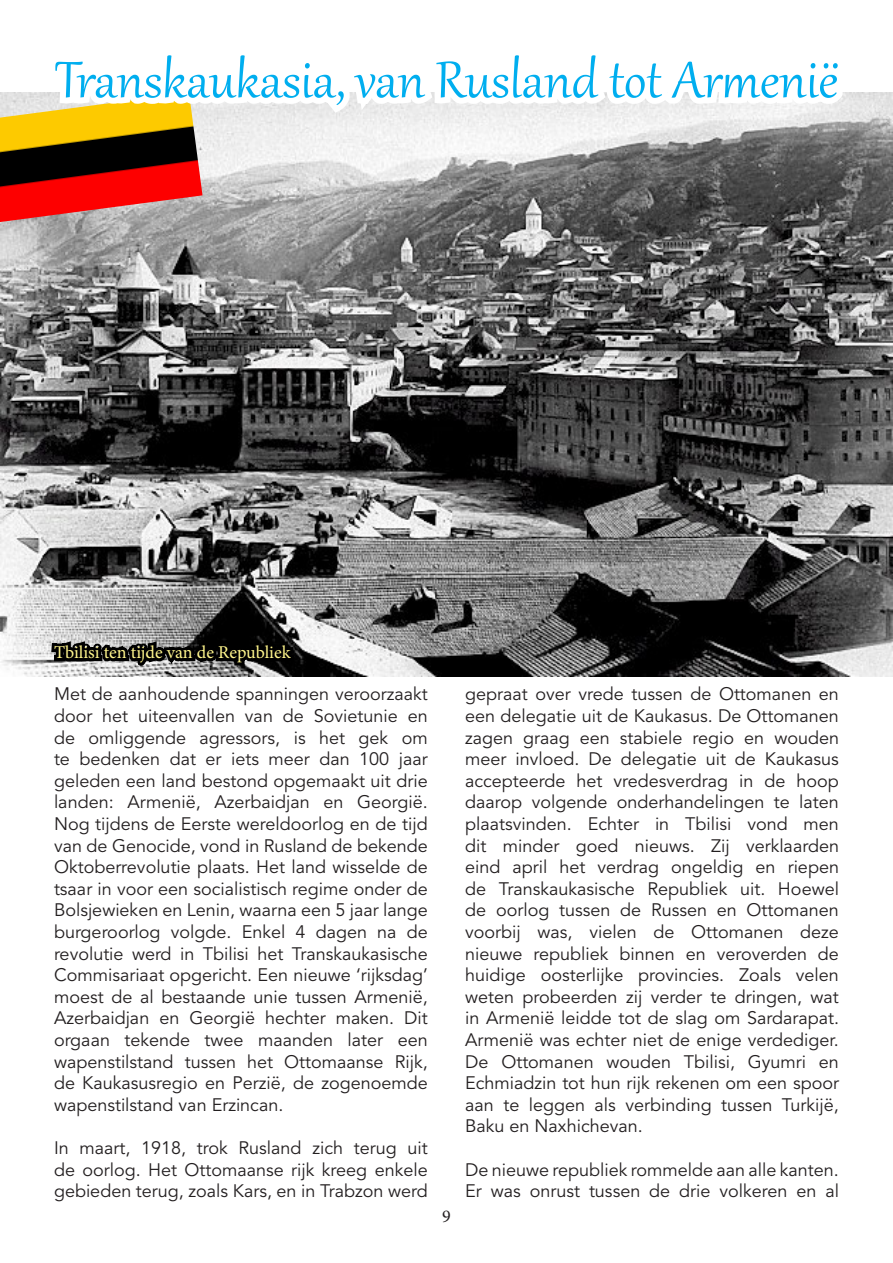
<style>
.page{position:relative;width:893px;height:1263px;background:#fff}
.page>*{position:absolute;margin:0;border:0;box-sizing:border-box;transform-origin:0 0}
.t1{font:63px "Gabriola";color:#00aeef}
.t2{font:18px/21.6px "Avenir LT Std";color:#231f20;text-align:justify}
.t3{font:18px "Minion Pro";color:#fff68d}
.t4{font:18px "Minion Pro";color:#231f20}
</style>
<div class="page">
<img style="left:0;top:93px;width:893px;height:583px">
<svg style="left:48px;top:615px;width:249px;height:57px"></svg>
<img style="left:0;top:93px;width:39px;height:129px">
<svg style="left:39px;top:92px;width:815px;height:166px"></svg>
<img style="left:0;top:661px;width:1px;height:601px">
<p class="t1" style="left:55px;top:38px;width:784px">Transkaukasia, van Rusland tot Armenië</p>
<p class="t3" style="left:54px;top:640px;width:238px">Tbilisi ten tijde van de Republiek</p>
<p class="t2" style="left:54px;top:684px;width:375px">Met de aanhoudende spanningen veroorzaakt door het uiteenvallen van de Sovietunie en de omliggende agressors, is het gek om te bedenken dat er iets meer dan 100 jaar geleden een land bestond opgemaakt uit drie landen: Armenië, Azerbaidjan en Georgië.<br>Nog tijdens de Eerste wereldoorlog en de tijd van de Genocide, vond in Rusland de bekende Oktoberrevolutie plaats. Het land wisselde de tsaar in voor een socialistisch regime onder de Bolsjewieken en Lenin, waarna een 5 jaar lange burgeroorlog volgde. Enkel 4 dagen na de revolutie werd in Tbilisi het Transkaukasische Commisariaat opgericht. Een nieuwe ‘rijksdag’ moest de al bestaande unie tussen Armenië, Azerbaidjan en Georgië hechter maken. Dit orgaan tekende twee maanden later een wapenstilstand tussen het Ottomaanse Rijk, de Kaukasusregio en Perzië, de zogenoemde wapenstilstand van Erzincan.</p>
<p class="t2" style="left:54px;top:1137px;width:375px">In maart, 1918, trok Rusland zich terug uit de oorlog. Het Ottomaanse rijk kreeg enkele gebieden terug, zoals Kars, en in Trabzon werd</p>
<p class="t4" style="left:442px;top:1204px;width:10px">9</p>
<p class="t2" style="left:465px;top:684px;width:375px">gepraat over vrede tussen de Ottomanen en een delegatie uit de Kaukasus. De Ottomanen zagen graag een stabiele regio en wouden meer invloed. De delegatie uit de Kaukasus accepteerde het vredesverdrag in de hoop daarop volgende onderhandelingen te laten plaatsvinden. Echter in Tbilisi vond men dit minder goed nieuws. Zij verklaarden eind april het verdrag ongeldig en riepen de Transkaukasische Republiek uit. Hoewel de oorlog tussen de Russen en Ottomanen voorbij was, vielen de Ottomanen deze nieuwe republiek binnen en veroverden de huidige oosterlijke provincies. Zoals velen weten probeerden zij verder te dringen, wat in Armenië leidde tot de slag om Sardarapat.<br>Armenië was echter niet de enige verdediger.<br>De Ottomanen wouden Tbilisi, Gyumri en Echmiadzin tot hun rijk rekenen om een spoor aan te leggen als verbinding tussen Turkijë, Baku en Naxhichevan.</p>
<p class="t2" style="left:465px;top:1159px;width:375px">De nieuwe republiek rommelde aan alle kanten.<br>Er was onrust tussen de drie volkeren en al</p>
</div>
